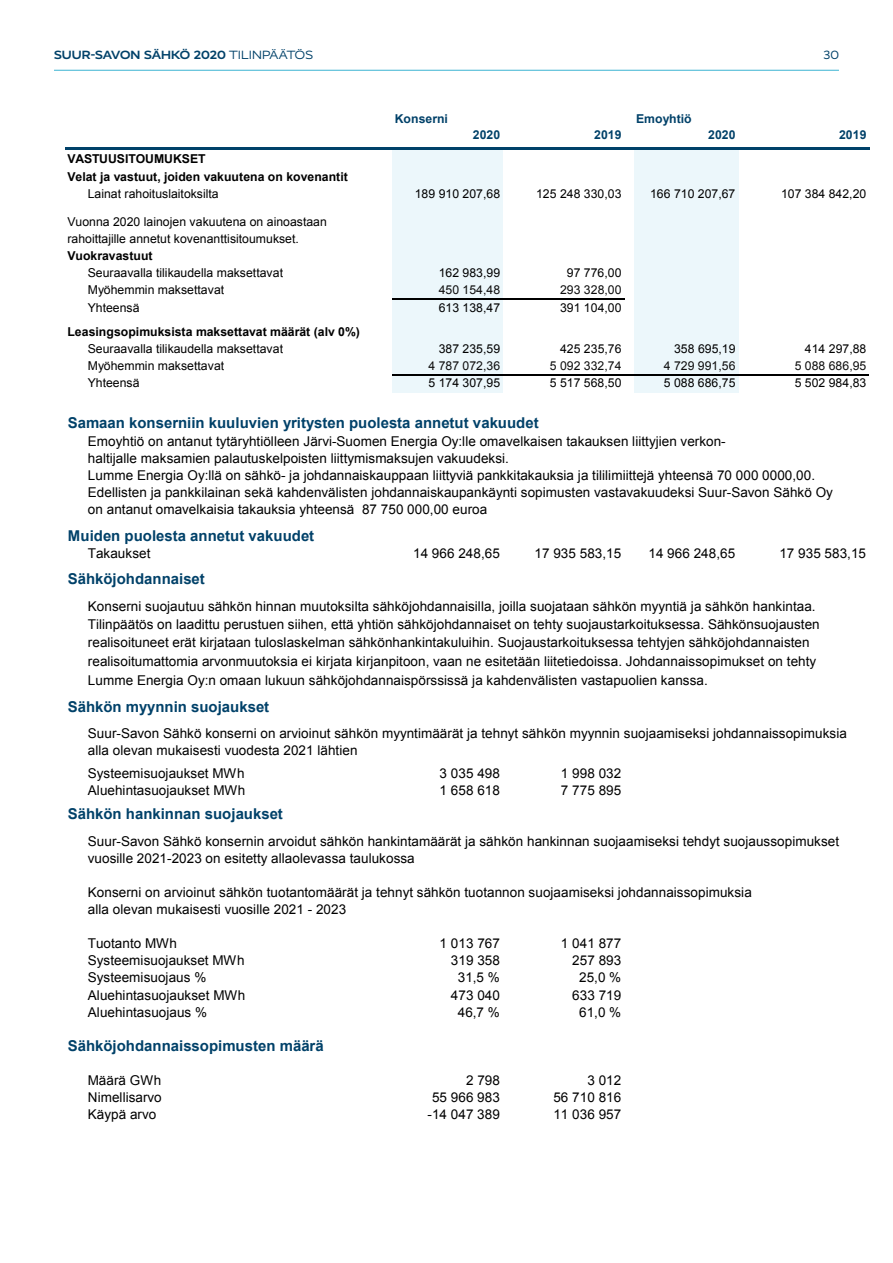
<style>
.page{position:relative;width:893px;height:1263px;background:#fff}
.page>*{position:absolute;margin:0;border:0;box-sizing:border-box;transform-origin:0 0}
.t1{font:700 15px "Arial";color:#004169}
.t2{font:13.5px/17.1px "Arial";letter-spacing:.005em;color:#000}
.t3{font:12.3px/17.1px "Arial";color:#000}
.t4{font:700 12.3px/17.1px "Arial";color:#000}
.t5{font:12.3px "Arial";color:#0d0d0d}
.t6{font:700 12.3px "Arial";letter-spacing:.005em;color:#004169}
.t7{font:700 12px "Realist Wide";letter-spacing:-.005em;color:#004169}
.t8{font:12px "Realist Wide";color:#004169}
.s1{font-weight:400}
</style>
<div class="page">
<hr style="left:54px;top:70px;width:785px;height:1px;background:#3cb4d2">
<div style="left:392px;top:148px;width:111px;height:244px;background:#ecf7fb"></div>
<div style="left:634px;top:148px;width:104px;height:244px;background:#ecf7fb"></div>
<hr style="left:65px;top:147px;width:804px;height:2px;background:#004169">
<hr style="left:392px;top:299px;width:232px;height:1px;background:#000">
<hr style="left:392px;top:375px;width:477px;height:1px;background:#000">
<p class="t7" style="left:54px;top:48px;width:260px">SUUR-SAVON SÄHKÖ 2020 <span class="s1">TILINPÄÄTÖS</span></p>
<p class="t8" style="left:824px;top:48px;width:17px">30</p>
<p class="t6" style="left:395px;top:111px;width:55px">Konserni</p>
<p class="t6" style="left:636px;top:111px;width:57px">Emoyhtiö</p>
<p class="t6" style="left:473px;top:127px;width:29px">2020</p>
<p class="t6" style="left:594px;top:127px;width:29px">2019</p>
<p class="t6" style="left:708px;top:127px;width:29px">2020</p>
<p class="t6" style="left:839px;top:127px;width:29px">2019</p>
<p class="t4" style="left:67px;top:151px;width:282px">VASTUUSITOUMUKSET<br>Velat ja vastuut, joiden vakuutena on kovenantit</p>
<p class="t3" style="left:88px;top:185px;width:132px">Lainat rahoituslaitoksilta</p>
<p class="t3" style="left:415px;top:185px;width:87px">189 910 207,68</p>
<p class="t3" style="left:536px;top:185px;width:87px">125 248 330,03</p>
<p class="t3" style="left:650px;top:185px;width:87px">166 710 207,67</p>
<p class="t3" style="left:781px;top:185px;width:87px">107 384 842,20</p>
<p class="t3" style="left:67px;top:213px;width:261px">Vuonna 2020 lainojen vakuutena on ainoastaan rahoittajille annetut kovenanttisitoumukset.</p>
<p class="t4" style="left:67px;top:248px;width:87px">Vuokravastuut</p>
<p class="t3" style="left:88px;top:265px;width:197px">Seuraavalla tilikaudella maksettavat</p>
<p class="t3" style="left:439px;top:265px;width:63px">162 983,99</p>
<p class="t3" style="left:567px;top:265px;width:56px">97 776,00</p>
<p class="t3" style="left:88px;top:282px;width:138px">Myöhemmin maksettavat</p>
<p class="t5" style="left:439px;top:282px;width:63px">450 154,48</p>
<p class="t5" style="left:560px;top:282px;width:63px">293 328,00</p>
<p class="t3" style="left:88px;top:299px;width:53px">Yhteensä</p>
<p class="t3" style="left:439px;top:299px;width:63px">613 138,47</p>
<p class="t3" style="left:560px;top:299px;width:63px">391 104,00</p>
<p class="t4" style="left:67px;top:324px;width:294px">Leasingsopimuksista maksettavat määrät (alv 0%)</p>
<p class="t3" style="left:88px;top:340px;width:197px">Seuraavalla tilikaudella maksettavat</p>
<p class="t3" style="left:439px;top:340px;width:63px">387 235,59</p>
<p class="t3" style="left:560px;top:340px;width:63px">425 235,76</p>
<p class="t3" style="left:674px;top:340px;width:63px">358 695,19</p>
<p class="t3" style="left:805px;top:340px;width:63px">414 297,88</p>
<p class="t3" style="left:88px;top:357px;width:138px">Myöhemmin maksettavat</p>
<p class="t5" style="left:428px;top:358px;width:73px">4 787 072,36</p>
<p class="t5" style="left:550px;top:358px;width:73px">5 092 332,74</p>
<p class="t5" style="left:664px;top:358px;width:73px">4 729 991,56</p>
<p class="t5" style="left:795px;top:358px;width:73px">5 088 686,95</p>
<p class="t3" style="left:88px;top:375px;width:53px">Yhteensä</p>
<p class="t3" style="left:428px;top:375px;width:73px">5 174 307,95</p>
<p class="t3" style="left:550px;top:375px;width:73px">5 517 568,50</p>
<p class="t3" style="left:664px;top:375px;width:73px">5 088 686,75</p>
<p class="t3" style="left:795px;top:375px;width:73px">5 502 984,83</p>
<p class="t1" style="left:68px;top:413px;width:472px">Samaan konserniin kuuluvien yritysten puolesta annetut vakuudet</p>
<p class="t2" style="left:88px;top:432px;width:746px">Emoyhtiö on antanut tytäryhtiölleen Järvi-Suomen Energia Oy:lle omavelkaisen takauksen liittyjien verkon-<br>haltijalle maksamien palautuskelpoisten liittymismaksujen vakuudeksi.<br>Lumme Energia Oy:llä on sähkö- ja johdannaiskauppaan liittyviä pankkitakauksia ja tililimiittejä yhteensä 70 000 0000,00.<br>Edellisten ja pankkilainan sekä kahdenvälisten johdannaiskaupankäynti sopimusten vastavakuudeksi Suur-Savon Sähkö Oy on antanut omavelkaisia takauksia yhteensä 87 750 000,00 euroa</p>
<p class="t1" style="left:68px;top:526px;width:248px">Muiden puolesta annetut vakuudet</p>
<p class="t2" style="left:88px;top:545px;width:64px">Takaukset</p>
<p class="t2" style="left:413px;top:545px;width:88px">14 966 248,65</p>
<p class="t2" style="left:534px;top:545px;width:88px">17 935 583,15</p>
<p class="t2" style="left:648px;top:545px;width:88px">14 966 248,65</p>
<p class="t2" style="left:779px;top:545px;width:88px">17 935 583,15</p>
<p class="t1" style="left:68px;top:569px;width:139px">Sähköjohdannaiset</p>
<p class="t2" style="left:88px;top:597px;width:733px;line-height:18.3px">Konserni suojautuu sähkön hinnan muutoksilta sähköjohdannaisilla, joilla suojataan sähkön myyntiä ja sähkön hankintaa.<br>Tilinpäätös on laadittu perustuen siihen, että yhtiön sähköjohdannaiset on tehty suojaustarkoituksessa. Sähkönsuojausten realisoituneet erät kirjataan tuloslaskelman sähkönhankintakuluihin. Suojaustarkoituksessa tehtyjen sähköjohdannaisten realisoitumattomia arvonmuutoksia ei kirjata kirjanpitoon, vaan ne esitetään liitetiedoissa. Johdannaissopimukset on tehty Lumme Energia Oy:n omaan lukuun sähköjohdannaispörssissä ja kahdenvälisten vastapuolien kanssa.</p>
<p class="t1" style="left:68px;top:696px;width:203px">Sähkön myynnin suojaukset</p>
<p class="t2" style="left:88px;top:724px;width:760px">Suur-Savon Sähkö konserni on arvioinut sähkön myyntimäärät ja tehnyt sähkön myynnin suojaamiseksi johdannaissopimuksia alla olevan mukaisesti vuodesta 2021 lähtien</p>
<p class="t2" style="left:88px;top:764px;width:158px">Systeemisuojaukset MWh</p>
<p class="t2" style="left:440px;top:764px;width:62px">3 035 498</p>
<p class="t2" style="left:561px;top:764px;width:62px">1 998 032</p>
<p class="t2" style="left:88px;top:782px;width:159px">Aluehintasuojaukset MWh</p>
<p class="t2" style="left:440px;top:782px;width:62px">1 658 618</p>
<p class="t2" style="left:561px;top:782px;width:62px">7 775 895</p>
<p class="t1" style="left:68px;top:804px;width:217px">Sähkön hankinnan suojaukset</p>
<p class="t2" style="left:88px;top:832px;width:753px">Suur-Savon Sähkö konsernin arvoidut sähkön hankintamäärät ja sähkön hankinnan suojaamiseksi tehdyt suojaussopimukset vuosille 2021-2023 on esitetty allaolevassa taulukossa</p>
<p class="t2" style="left:88px;top:884px;width:665px">Konserni on arvioinut sähkön tuotantomäärät ja tehnyt sähkön tuotannon suojaamiseksi johdannaissopimuksia alla olevan mukaisesti vuosille 2021 - 2023</p>
<p class="t2" style="left:88px;top:935px;width:91px">Tuotanto MWh</p>
<p class="t2" style="left:440px;top:935px;width:62px">1 013 767</p>
<p class="t2" style="left:561px;top:935px;width:62px">1 041 877</p>
<p class="t2" style="left:88px;top:952px;width:158px">Systeemisuojaukset MWh</p>
<p class="t2" style="left:451px;top:952px;width:51px">319 358</p>
<p class="t2" style="left:572px;top:952px;width:51px">257 893</p>
<p class="t2" style="left:88px;top:969px;width:120px">Systeemisuojaus %</p>
<p class="t2" style="left:458px;top:969px;width:44px">31,5 %</p>
<p class="t2" style="left:579px;top:969px;width:44px">25,0 %</p>
<p class="t2" style="left:88px;top:986px;width:159px">Aluehintasuojaukset MWh</p>
<p class="t2" style="left:451px;top:986px;width:51px">473 040</p>
<p class="t2" style="left:572px;top:986px;width:51px">633 719</p>
<p class="t2" style="left:88px;top:1003px;width:121px">Aluehintasuojaus %</p>
<p class="t2" style="left:458px;top:1003px;width:44px">46,7 %</p>
<p class="t2" style="left:579px;top:1003px;width:44px">61,0 %</p>
<p class="t1" style="left:68px;top:1036px;width:257px">Sähköjohdannaissopimusten määrä</p>
<p class="t2" style="left:88px;top:1072px;width:75px">Määrä GWh</p>
<p class="t2" style="left:466px;top:1072px;width:35px">2 798</p>
<p class="t2" style="left:587px;top:1072px;width:35px">3 012</p>
<p class="t2" style="left:88px;top:1089px;width:75px">Nimellisarvo</p>
<p class="t2" style="left:432px;top:1089px;width:69px">55 966 983</p>
<p class="t2" style="left:553px;top:1089px;width:69px">56 710 816</p>
<p class="t2" style="left:88px;top:1106px;width:70px">Käypä arvo</p>
<p class="t2" style="left:428px;top:1106px;width:74px">-14 047 389</p>
<p class="t2" style="left:553px;top:1106px;width:69px">11 036 957</p>
</div>
